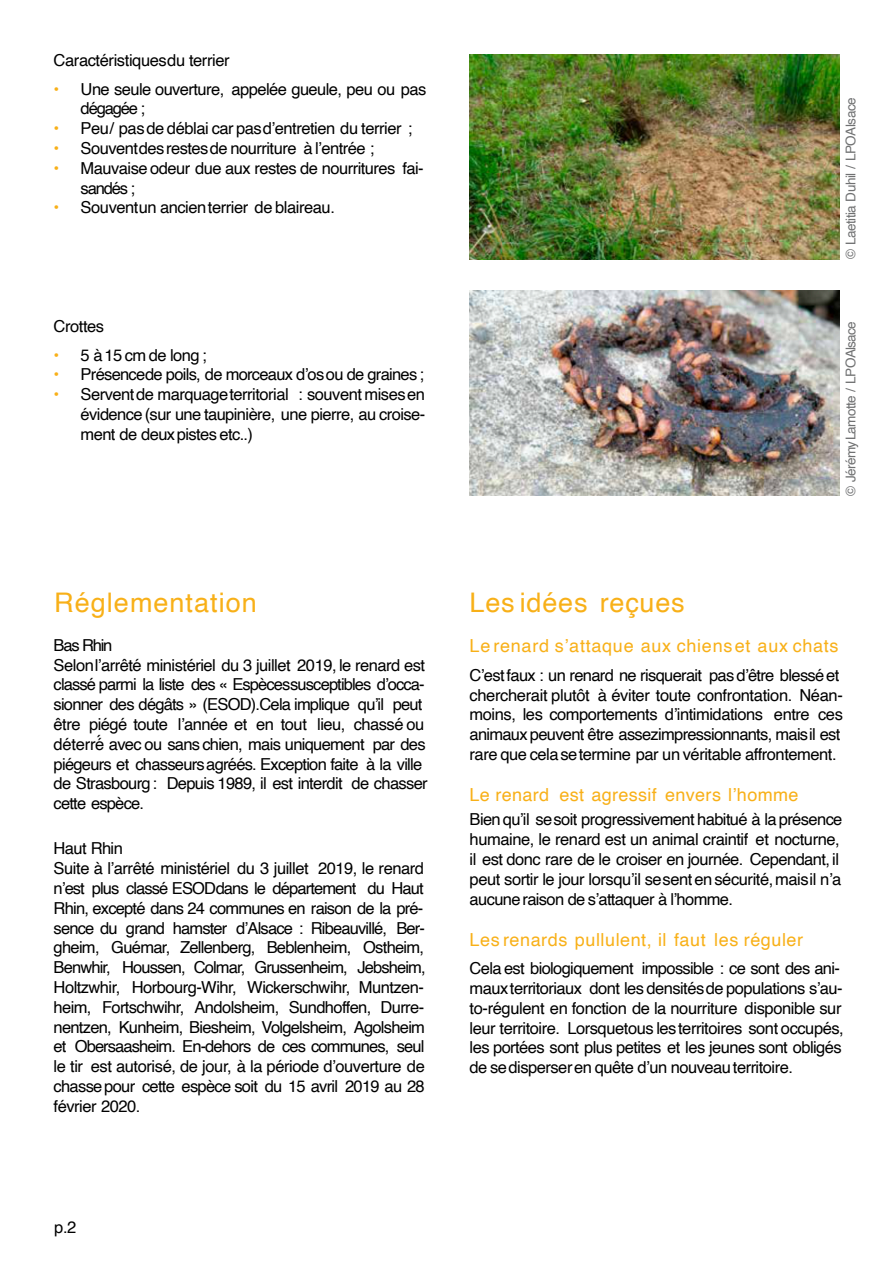
<style>
.page{position:relative;width:894px;height:1263px;background:#fff}
.page>*{position:absolute;margin:0;border:0;box-sizing:border-box;transform-origin:0 0}
.t1{font:27px "Helvetica";letter-spacing:.04em;color:#f8b018}
.t2{font:18px "Helvetica";letter-spacing:.03em;color:#f8b018}
.t3{font:16.5px/19.8px "Helvetica";letter-spacing:-.035em;color:#000}
.t4{font:13.5px "Helvetica";letter-spacing:-.045em;color:#707172}
.s1{color:#f8b018}
</style>
<div class="page">
<img style="left:469px;top:54px;width:370px;height:205px">
<img style="left:469px;top:291px;width:370px;height:205px">
<p class="t3" style="left:54px;top:52px;width:177px">Caractéristiques du terrier</p>
<p class="t3" style="left:81px;top:80px;width:347px;text-indent:-27px"><span class="s1">•</span> Une seule ouverture, appelée gueule, peu ou pas dégagée ;</p>
<p class="t3" style="left:54px;top:120px;width:360px"><span class="s1">•</span> Peu / pas de déblai car pas d’entretien du terrier ;</p>
<p class="t3" style="left:54px;top:139px;width:322px"><span class="s1">•</span> Souvent des restes de nourriture à l’entrée ;</p>
<p class="t3" style="left:81px;top:159px;width:344px;text-indent:-27px"><span class="s1">•</span> Mauvaise odeur due aux restes de nourritures fai&shy;sandés ;</p>
<p class="t3" style="left:54px;top:199px;width:283px"><span class="s1">•</span> Souvent un ancien terrier de blaireau.</p>
<p class="t3" style="left:54px;top:318px;width:52px">Crottes</p>
<p class="t3" style="left:54px;top:346px;width:154px"><span class="s1">•</span> 5 à 15 cm de long ;</p>
<p class="t3" style="left:54px;top:366px;width:372px"><span class="s1">•</span> Présence de poils, de morceaux d’os ou de graines ;</p>
<p class="t3" style="left:81px;top:385px;width:346px;text-align:justify;text-indent:-27px"><span class="s1">•</span> Servent de marquage territorial : souvent mises en évidence (sur une taupinière, une pierre, au croise&shy;ment de deux pistes etc..)</p>
<h1 class="t1" style="left:54px;top:592px;width:204px">Réglementation</h1>
<h1 class="t1" style="left:469px;top:592px;width:216px">Les idées reçues</h1>
<p class="t4" style="left:845px;top:259px;width:163px;rotate:-90deg">© Laetitia Duhil / LPO Alsace</p>
<p class="t4" style="left:845px;top:496px;width:176px;rotate:-90deg">© Jérémy Lamotte / LPO Alsace</p>
<p class="t3" style="left:54px;top:636px;width:375px">Bas Rhin<br>Selon l’arrêté ministériel du 3 juillet 2019, le renard est classé parmi la liste des « Espèces susceptibles d’occa&shy;sionner des dégâts » (ESOD). Cela implique qu’il peut être piégé toute l’année et en tout lieu, chassé ou déterré́avec ou sans chien, mais uniquement par des piégeurs et chasseurs agréés. Exception faite à la ville de Strasbourg : Depuis 1989, il est interdit de chasser cette espèce.</p>
<p class="t3" style="left:54px;top:840px;width:373px">Haut Rhin<br>Suite à l’arrêté ministériel du 3 juillet 2019, le renard n’est plus classé ESOD dans le département du Haut Rhin, excepté dans 24 communes en raison de la pré&shy;sence du grand hamster d’Alsace : Ribeauvillé, Ber&shy;gheim, Guémar, Zellenberg, Beblenheim, Ostheim, Benwhir, Houssen, Colmar, Grussenheim, Jebsheim, Holtzwhir, Horbourg-Wihr, Wickerschwihr, Muntzen&shy;heim, Fortschwihr, Andolsheim, Sundhoffen, Durre&shy;nentzen, Kunheim, Biesheim, Volgelsheim, Agolsheim et Obersaasheim. En-dehors de ces communes, seul le tir est autorisé, de jour, à la période d’ouverture de chasse pour cette espèce soit du 15 avril 2019 au 28 février 2020.</p>
<p class="t2" style="left:469px;top:639px;width:370px">Le renard s’attaque aux chiens et aux chats</p>
<p class="t3" style="left:469px;top:666px;width:375px">C’est faux : un renard ne risquerait pas d’être blessé et chercherait plutôt à éviter toute confrontation. Néan&shy;moins, les comportements d’intimidations entre ces animaux peuvent être assez impressionnants, mais il est rare que cela se termine par un véritable affrontement.</p>
<p class="t2" style="left:469px;top:788px;width:330px">Le renard est agressif envers l’homme</p>
<p class="t3" style="left:469px;top:811px;width:374px">Bien qu’il se soit progressivement habitué à la présence humaine, le renard est un animal craintif et nocturne, il est donc rare de le croiser en journée. Cependant, il peut sortir le jour lorsqu’il se sent en sécurité, mais il n’a aucune raison de s’attaquer à l’homme.</p>
<p class="t2" style="left:469px;top:932px;width:335px">Les renards pullulent, il faut les réguler</p>
<p class="t3" style="left:469px;top:960px;width:375px">Cela est biologiquement impossible : ce sont des ani&shy;maux territoriaux dont les densités de populations s’au&shy;to-régulent en fonction de la nourriture disponible sur leur territoire. Lorsque tous les territoires sont occupés, les portées sont plus petites et les jeunes sont obligés de se disperser en quête d’un nouveau territoire.</p>
<p class="t3" style="left:54px;top:1218px;width:23px">p.2</p>
</div>
